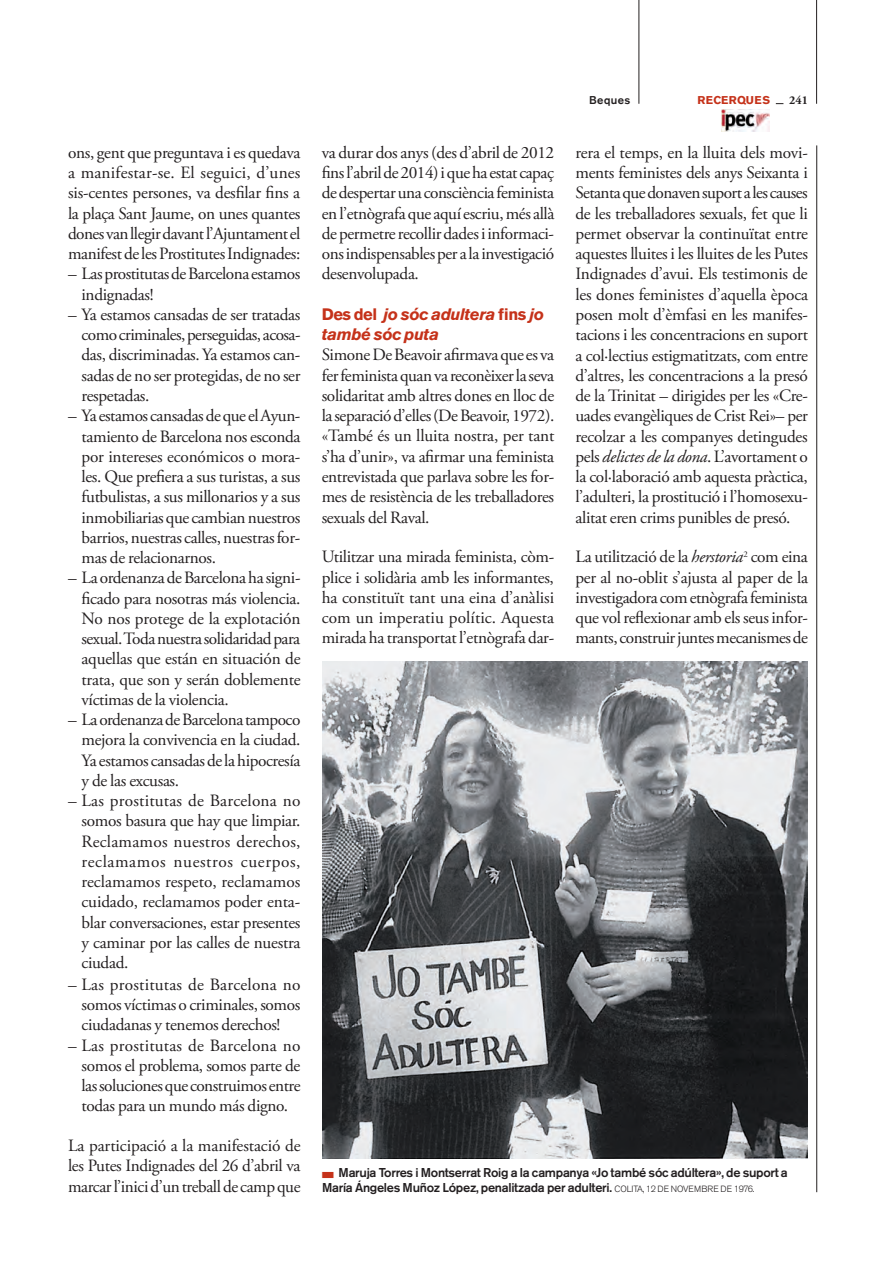
<style>
.page{position:relative;width:893px;height:1263px;background:#fff}
.page>*{position:absolute;margin:0;border:0;box-sizing:border-box;transform-origin:0 0}
.t1{font:17.25px/20.2px "Adobe Garamond Pro";letter-spacing:-.02em;color:#231f20;text-align:justify}
.t2{font:italic 700 16.5px/20.2px "Akzidenz Grotesk BE";letter-spacing:-.025em;color:#c5321a}
.t3{font:500 12.75px/15px "Akzidenz Grotesk BE";letter-spacing:-.02em;color:#231f20}
.t4{font:700 12px "Adobe Garamond Pro";color:#231f20}
.t5{font:700 11.25px "Akzidenz Grotesk BE";letter-spacing:.04em;color:#c5321a}
.t6{font:500 11.25px "Akzidenz Grotesk BE";letter-spacing:.04em;color:#231f20}
.t7{font:300 9px "Akzidenz Grotesk BE";letter-spacing:-.045em;color:#231f20}
.s1{font-style:normal}
.s2{font-style:italic}
.s3{font-weight:300;font-size:9px}
</style>
<div class="page">
<hr style="left:639px;top:0;width:1px;height:104px;background:#231f20">
<hr style="left:816px;top:0;width:1px;height:104px;background:#231f20">
<hr style="left:816px;top:145px;width:1px;height:1047px;background:#231f20">
<img style="left:722px;top:110px;width:48px;height:22px">
<img style="left:322px;top:662px;width:486px;height:497px">
<p class="t1" style="left:68px;top:143px;width:234px">ons, gent que preguntava i es quedava a manifestar-se. El seguici, d’unes sis-centes persones, va desfilar fins a la plaça Sant Jaume, on unes quantes dones van llegir davant l’Ajuntament el manifest de les Prostitutes Indignades:</p>
<p class="t1" style="left:82px;top:264px;width:220px;text-indent:-14px">– Las prostitutas de Barcelona estamos indignadas!</p>
<p class="t1" style="left:82px;top:305px;width:220px;text-indent:-14px">– Ya estamos cansadas de ser tratadas como criminales, perseguidas, acosa&shy;das, discriminadas. Ya estamos can&shy;sadas de no ser protegidas, de no ser respetadas.</p>
<p class="t1" style="left:82px;top:406px;width:220px;text-indent:-14px">– Ya estamos cansadas de que el Ayun&shy;tamiento de Barcelona nos esconda por intereses económicos o mora&shy;les. Que prefiera a sus turistas, a sus futbulistas, a sus millonarios y a sus inmobiliarias que cambian nuestros barrios, nuestras calles, nuestras for&shy;mas de relacionarnos.</p>
<p class="t1" style="left:82px;top:568px;width:221px;text-indent:-14px">– La ordenanza de Barcelona ha signi&shy;ficado para nosotras más violencia.<br>No nos protege de la explotación sexual. Toda nuestra solidaridad para aquellas que están en situación de trata, que son y serán doblemente víctimas de la violencia.</p>
<p class="t1" style="left:82px;top:710px;width:220px;text-indent:-14px">– La ordenanza de Barcelona tampoco mejora la convivencia en la ciudad.<br>Ya estamos cansadas de la hipocresía y de las excusas.</p>
<p class="t1" style="left:82px;top:791px;width:221px;text-indent:-14px">– Las prostitutas de Barcelona no somos basura que hay que limpiar.<br>Reclamamos nuestros derechos, reclamamos nuestros cuerpos, reclamamos respeto, reclamamos cuidado, reclamamos poder enta&shy;blar conversaciones, estar presentes y caminar por las calles de nuestra ciudad.</p>
<p class="t1" style="left:82px;top:975px;width:220px;text-indent:-14px">– Las prostitutas de Barcelona no somos víctimas o criminales, somos ciudadanas y tenemos derechos!</p>
<p class="t1" style="left:82px;top:1035px;width:220px;text-indent:-14px">– Las prostitutas de Barcelona no somos el problema, somos parte de las soluciones que construimos entre todas para un mundo más digno.</p>
<p class="t1" style="left:68px;top:1136px;width:234px">La participació a la manifestació de les Putes Indignades del 26 d’abril va marcar l’inici d’un treball de camp que</p>
<p class="t1" style="left:322px;top:143px;width:234px">va durar dos anys (des d’abril de 2012 fins l’abril de 2014) i que ha estat capaç de despertar una consciència feminista en l’etnògrafa que aquí escriu, més allà de permetre recollir dades i informaci&shy;ons indispensables per a la investigació desenvolupada.</p>
<p class="t2" style="left:322px;top:304px;width:224px"><span class="s1">Des del</span> jo sóc adultera <span class="s1">fins</span> jo també sóc puta</p>
<p class="t1" style="left:322px;top:345px;width:234px">Simone De Beavoir afirmava que es va fer feminista quan va reconèixer la seva solidaritat amb altres dones en lloc de la separació d’elles (De Beavoir, 1972). «També és un lluita nostra, per tant s’ha d’unir», va afirmar una feminista entrevistada que parlava sobre les for&shy;mes de resistència de les treballadores sexuals del Raval.</p>
<p class="t1" style="left:322px;top:547px;width:234px">Utilitzar una mirada feminista, còm&shy;plice i solidària amb les informantes, ha constituït tant una eina d’anàlisi com un imperatiu polític. Aquesta mirada ha transportat l’etnògrafa dar-</p>
<p class="t6" style="left:589px;top:93px;width:43px">Beques</p>
<p class="t5" style="left:697px;top:93px;width:74px">RECERQUES</p>
<p class="t4" style="left:789px;top:93px;width:20px">241</p>
<p class="t1" style="left:575px;top:143px;width:234px">rera el temps, en la lluita dels movi&shy;ments feministes dels anys Seixanta i Setanta que donaven suport a les causes de les treballadores sexuals, fet que li permet observar la continuïtat entre aquestes lluites i les lluites de les Putes Indignades d’avui. Els testimonis de les dones feministes d’aquella època posen molt d’èmfasi en les manifes&shy;tacions i les concentracions en suport a col·lectius estigmatitzats, com entre d’altres, les concentracions a la presó de la Trinitat – dirigides per les «Cre&shy;uades evangèliques de Crist Rei»– per recolzar a les companyes detingudes pels <span class="s2">delictes de la dona</span>. L’avortament o la col·laboració amb aquesta pràctica, l’adulteri, la prostitució i l’homosexu&shy;alitat eren crims punibles de presó.</p>
<p class="t1" style="left:575px;top:547px;width:234px">La utilització de la <span class="s2">herstoria</span><sup>2</sup> com eina per al no-oblit s’ajusta al paper de la investigadora com etnògrafa feminista que vol reflexionar amb els seus infor&shy;mants, construir juntes mecanismes de</p>
<p class="t3" style="left:322px;top:1165px;width:467px;text-indent:16px">Maruja Torres i Montserrat Roig a la campanya «Jo també sóc adúltera», de suport a<br>María Ángeles Muñoz López, penalitzada per adulteri. <span class="s3">COLITA, 12 DE N OVEMBR</span></p>
<p class="t7" style="left:713px;top:1184px;width:42px">E DE 1976.</p>
</div>
